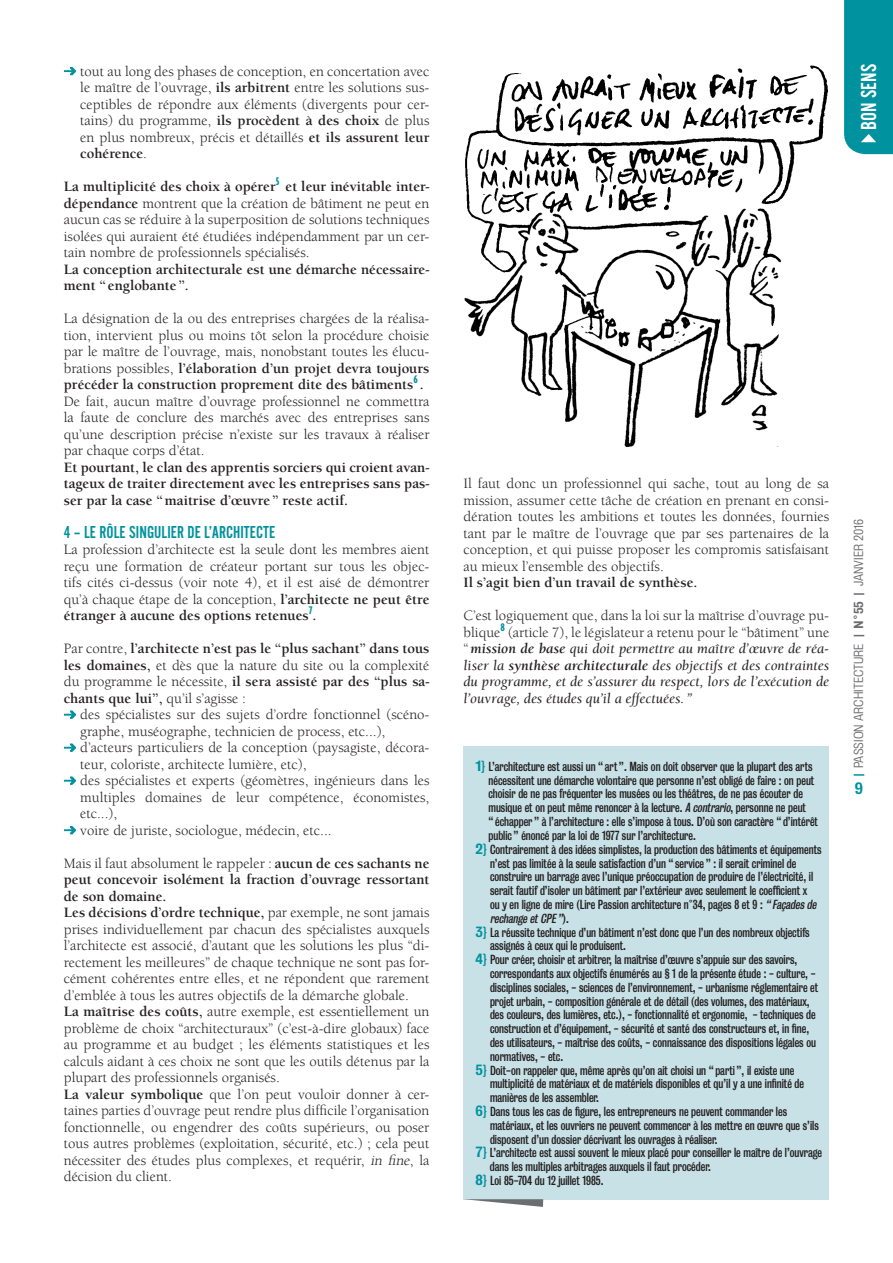
<style>
.page{position:relative;width:893px;height:1263px;background:#fff}
.page>*{position:absolute;margin:0;border:0;box-sizing:border-box;transform-origin:0 0}
.t1{font:22.5px "Alternate Gothic EF No Two";letter-spacing:.005em;color:#fff}
.RUBRIQUES_SOUS-TITRE{font:18px "Alternate Gothic EF No Two";letter-spacing:.005em;color:#00929e}
.t2{font:15px "Bureau Grotesque Five Five";color:#00929e}
.RUBRIQUES_TEXTE{font:14.7px/16.5px "Berkeley";color:#231f20;text-align:justify}
.RUBRIQUES_TEXTE-2{font:700 14.7px/16.5px "Berkeley";color:#231f20;text-align:justify}
.RUBRIQUES_TEXTE-3{font:italic 14.7px/16.5px "Berkeley";color:#231f20;text-align:justify}
.NOTES{font:12px/13.8px "Bureau Grotesque Three Three";color:#231f20}
.t3{font:12px "Bureau Grotesque Five One";letter-spacing:.005em;color:#6c6d70}
.t4{font:12px "Bureau Grotesque Five Five";color:#6c6d70}
.s1{font-family:"Fleches Left Right";color:#00929e}
.s2{font-weight:700}
.s3{font-weight:400}
.s4{font-style:italic}
.s5{font-style:normal}
.s6{font-family:"Bureau Grotesque Five Five";font-size:13.5px;color:#00929e}
.s7{font-size:13.5px;color:#00929e}
</style>
<div class="page">
<svg style="left:854px;top:774px;width:10px;height:2px"></svg>
<svg style="left:854px;top:593px;width:10px;height:2px"></svg>
<div style="left:844px;top:0;width:49px;height:154px;background:#00929e"></div>
<svg style="left:64px;top:67px;width:12px;height:8px"></svg>
<svg style="left:64px;top:710px;width:12px;height:9px"></svg>
<svg style="left:64px;top:743px;width:12px;height:9px"></svg>
<svg style="left:64px;top:776px;width:12px;height:9px"></svg>
<svg style="left:64px;top:826px;width:12px;height:8px"></svg>
<div style="left:463px;top:746px;width:366px;height:453px;background:#c8e1e6"></div>
<svg style="left:463px;top:1199px;width:80px;height:8px"></svg>
<img style="left:464px;top:65px;width:364px;height:382px">
<p class="RUBRIQUES_TEXTE" style="left:80px;top:63px;width:351px;text-indent:-16px"><span class="s1">m</span> tout au long des phases de conception, en concertation avec le maître de l’ouvrage, <span class="s2">ils arbitrent</span> entre les solutions sus&shy;ceptibles de répondre aux éléments (divergents pour cer&shy;tains) du programme, <span class="s2">ils procèdent à des choix</span> de plus en plus nombreux, précis et détaillés <span class="s2">et ils assurent leur cohérence</span>.</p>
<p class="RUBRIQUES_TEXTE" style="left:64px;top:178px;width:367px"><span class="s2">La multiplicité des choix à opérer</span><sup>5</sup> <span class="s2">et leur inévitable inter&shy;dépendance</span> montrent que la création de bâtiment ne peut en aucun cas se réduire à la superposition de solutions techniques isolées qui auraient été étudiées indépendamment par un cer&shy;tain nombre de professionnels spécialisés.</p>
<p class="RUBRIQUES_TEXTE-2" style="left:64px;top:261px;width:367px">La conception architecturale est une démarche nécessaire&shy;ment “ englobante ”.</p>
<p class="RUBRIQUES_TEXTE" style="left:64px;top:310px;width:367px">La désignation de la ou des entreprises chargées de la réalisa&shy;tion, intervient plus ou moins tôt selon la procédure choisie par le maître de l’ouvrage, mais, nonobstant toutes les élucu&shy;brations possibles, <span class="s2">l’élaboration d’un projet devra toujours précéder la construction proprement dite des bâtiments</span><sup>6</sup> <span class="s2">.</span></p>
<p class="RUBRIQUES_TEXTE" style="left:64px;top:393px;width:367px">De fait, aucun maître d’ouvrage professionnel ne commettra la faute de conclure des marchés avec des entreprises sans qu’une description précise n’existe sur les travaux à réaliser par chaque corps d’état.</p>
<p class="RUBRIQUES_TEXTE-2" style="left:64px;top:459px;width:367px">Et pourtant, le clan des apprentis sorciers qui croient avan&shy;tageux de traiter directement avec les entreprises sans pas&shy;ser par la case “maitrise d’œuvre ” reste actif.</p>
<p class="RUBRIQUES_SOUS-TITRE" style="left:64px;top:522px;width:213px">4 – LE RÔLE SINGULIER DE L’ARCHITECTE</p>
<p class="RUBRIQUES_TEXTE" style="left:64px;top:541px;width:367px">La profession d’architecte est la seule dont les membres aient reçu une formation de créateur portant sur tous les objec&shy;tifs cités ci-dessus (voir note 4), et il est aisé de démontrer qu’à chaque étape de la conception, <span class="s2">l’architecte ne peut être étranger à aucune des options retenues</span><sup>7</sup><span class="s2">.</span></p>
<p class="RUBRIQUES_TEXTE-2" style="left:64px;top:640px;width:367px"><span class="s3">Par contre,</span> l’architecte n’est pas le “plus sachant” dans tous les domaines, <span class="s3">et dès que la nature du site ou la complexité du programme le nécessite,</span> il sera assisté par des “plus sa&shy;chants que lui”, <span class="s3">qu’il s’agisse :</span></p>
<p class="RUBRIQUES_TEXTE" style="left:80px;top:706px;width:351px;text-indent:-16px"><span class="s1">m</span> des spécialistes sur des sujets d’ordre fonctionnel (scéno&shy;graphe, muséographe, technicien de process, etc...),</p>
<p class="RUBRIQUES_TEXTE" style="left:80px;top:739px;width:351px;text-indent:-16px"><span class="s1">m</span> d’acteurs particuliers de la conception (paysagiste, décora&shy;teur, coloriste, architecte lumière, etc),</p>
<p class="RUBRIQUES_TEXTE" style="left:80px;top:772px;width:351px;text-indent:-16px"><span class="s1">m</span> des spécialistes et experts (géomètres, ingénieurs dans les multiples domaines de leur compétence, économistes, etc...),</p>
<p class="RUBRIQUES_TEXTE" style="left:64px;top:822px;width:269px"><span class="s1">m</span> voire de juriste, sociologue, médecin, etc...</p>
<p class="RUBRIQUES_TEXTE-2" style="left:64px;top:855px;width:367px"><span class="s3">Mais il faut absolument le rappeler :</span> aucun de ces sachants ne peut concevoir isolément la fraction d’ouvrage ressortant de son domaine.</p>
<p class="RUBRIQUES_TEXTE" style="left:64px;top:904px;width:367px"><span class="s2">Les décisions d’ordre technique,</span> par exemple, ne sont jamais prises individuellement par chacun des spécialistes auxquels l’architecte est associé, d’autant que les solutions les plus “di&shy;rectement les meilleures” de chaque technique ne sont pas for&shy;cément cohérentes entre elles, et ne répondent que rarement d’emblée à tous les autres objectifs de la démarche globale.</p>
<p class="RUBRIQUES_TEXTE" style="left:64px;top:1003px;width:367px"><span class="s2">La maîtrise des coûts,</span> autre exemple, est essentiellement un problème de choix “architecturaux” (c’est-à-dire globaux) face au programme et au budget ; les éléments statistiques et les calculs aidant à ces choix ne sont que les outils détenus par la plupart des professionnels organisés.</p>
<p class="RUBRIQUES_TEXTE" style="left:64px;top:1086px;width:367px"><span class="s2">La valeur symbolique</span> que l’on peut vouloir donner à cer&shy;taines parties d’ouvrage peut rendre plus difficile l’organisation fonctionnelle, ou engendrer des coûts supérieurs, ou poser tous autres problèmes (exploitation, sécurité, etc.) ; cela peut nécessiter des études plus complexes, et requérir, <span class="s4">in fine</span>, la décision du client.</p>
<h1 class="t1" style="left:857px;top:130px;width:67px;rotate:-90deg">BON SENS</h1>
<p class="RUBRIQUES_TEXTE" style="left:463px;top:475px;width:367px">Il faut donc un professionnel qui sache, tout au long de sa mission, assumer cette tâche de création en prenant en consi&shy;dération toutes les ambitions et toutes les données, fournies tant par le maître de l’ouvrage que par ses partenaires de la conception, et qui puisse proposer les compromis satisfaisant au mieux l’ensemble des objectifs.</p>
<p class="RUBRIQUES_TEXTE-2" style="left:463px;top:574px;width:235px">Il s’agit bien d’un travail de synthèse.</p>
<p class="RUBRIQUES_TEXTE-3" style="left:463px;top:608px;width:367px"><span class="s5">C’est logiquement que, dans la loi sur la maîtrise d’ouvrage pu&shy;blique</span><sup>8</sup> <span class="s5">(article 7), le législateur a retenu pour le “bâtiment” une “</span><span class="s2">mission de base</span> qui doit permettre au maître d’œuvre de réa&shy;liser la <span class="s2">synthèse architecturale</span> des objectifs et des contraintes du programme, et de s’assurer du respect, lors de l’exécution de l’ouvrage, des études qu’il a effectuées. ”</p>
<p class="NOTES" style="left:488px;top:759px;width:331px;text-indent:-13px"><span class="s6">1</span><span class="s7">}</span> L’architecture est aussi un “ art ”. Mais on doit observer que la plupart des arts nécessitent une démarche volontaire que personne n’est obligé de faire : on peut choisir de ne pas fréquenter les musées ou les théâtres, de ne pas écouter de musique et on peut même renoncer à la lecture. <span class="s4">A contrario</span>, personne ne peut<br>“ échapper ” à l’architecture : elle s’impose à tous. D’où son caractère “ d’intérêt public ” énoncé par la loi de 1977 sur l’architecture.</p>
<p class="NOTES" style="left:490px;top:842px;width:333px;text-indent:-15px"><span class="s6">2</span><span class="s7">}</span> Contrairement à des idées simplistes, la production des bâtiments et équipements n’est pas limitée à la seule satisfaction d’un “ service ” : il serait criminel de construire un barrage avec l’unique préoccupation de produire de l’électricité, il serait fautif d’isoler un bâtiment par l’extérieur avec seulement le coefficient x<br>ou y en ligne de mire (Lire Passion architecture n°34, pages 8 et 9 : <span class="s4">“Façades de rechange etCPE ”</span>) .</p>
<p class="NOTES" style="left:490px;top:925px;width:321px;text-indent:-15px"><span class="s6">3</span><span class="s7">}</span> La réussite technique d’un bâtiment n’est donc que l’un des nombreux objectifs assignés à ceux qui le produisent.</p>
<p class="NOTES" style="left:490px;top:953px;width:330px;text-indent:-15px"><span class="s6">4</span><span class="s7">}</span> Pour créer, choisir et arbitrer, la maîtrise d’œuvre s’appuie sur des savoirs, correspondants aux objectifs énumérés au § 1 de la présente étude : - culture, - disciplines sociales, - sciences de l’environnement, - urbanisme réglementaire et projet urbain, - composition générale et de détail (des volumes, des matériaux, des couleurs, des lumières, etc.), - fonctionnalité et ergonomie, - techniques de construction et d’équipement, - sécurité et santé des constructeurs et, in fine, des utilisateurs, - maîtrise des coûts, - connaissance des dispositions légales ou normatives, - etc.</p>
<p class="NOTES" style="left:490px;top:1063px;width:316px;text-indent:-15px"><span class="s6">5</span><span class="s7">}</span> Doit-on rappeler que, même après qu’on ait choisi un “ parti ”, il existe une multiplicité de matériaux et de matériels disponibles et qu’il y a une infinité de manières de les assembler.</p>
<p class="NOTES" style="left:490px;top:1104px;width:330px;text-indent:-15px"><span class="s6">6</span><span class="s7">}</span> Dans tous les cas de figure, les entrepreneurs ne peuvent commander les matériaux, et les ouvriers ne peuvent commencer à les mettre en œuvre que s’ils disposent d’un dossier décrivant les ouvrages à réaliser.</p>
<p class="NOTES" style="left:490px;top:1146px;width:334px;text-indent:-15px"><span class="s6">7</span><span class="s7">}</span> L’architecte est aussi souvent le mieux placé pour conseiller le maître de l’ouvrage dans les multiples arbitrages auxquels il faut procéder.</p>
<p class="NOTES" style="left:475px;top:1173px;width:130px"><span class="s6">8</span><span class="s7">}</span> Loi 85-704 du 12 juillet 1985.</p>
<p class="t3" style="left:852px;top:586px;width:69px;rotate:-90deg">JANVIER 2016</p>
<p class="t4" style="left:852px;top:629px;width:29px;rotate:-90deg">N°55</p>
<p class="t3" style="left:852px;top:768px;width:127px;rotate:-90deg">PASSION ARCHITECTURE</p>
<p class="t2" style="left:855px;top:779px;width:10px">9</p>
</div>
